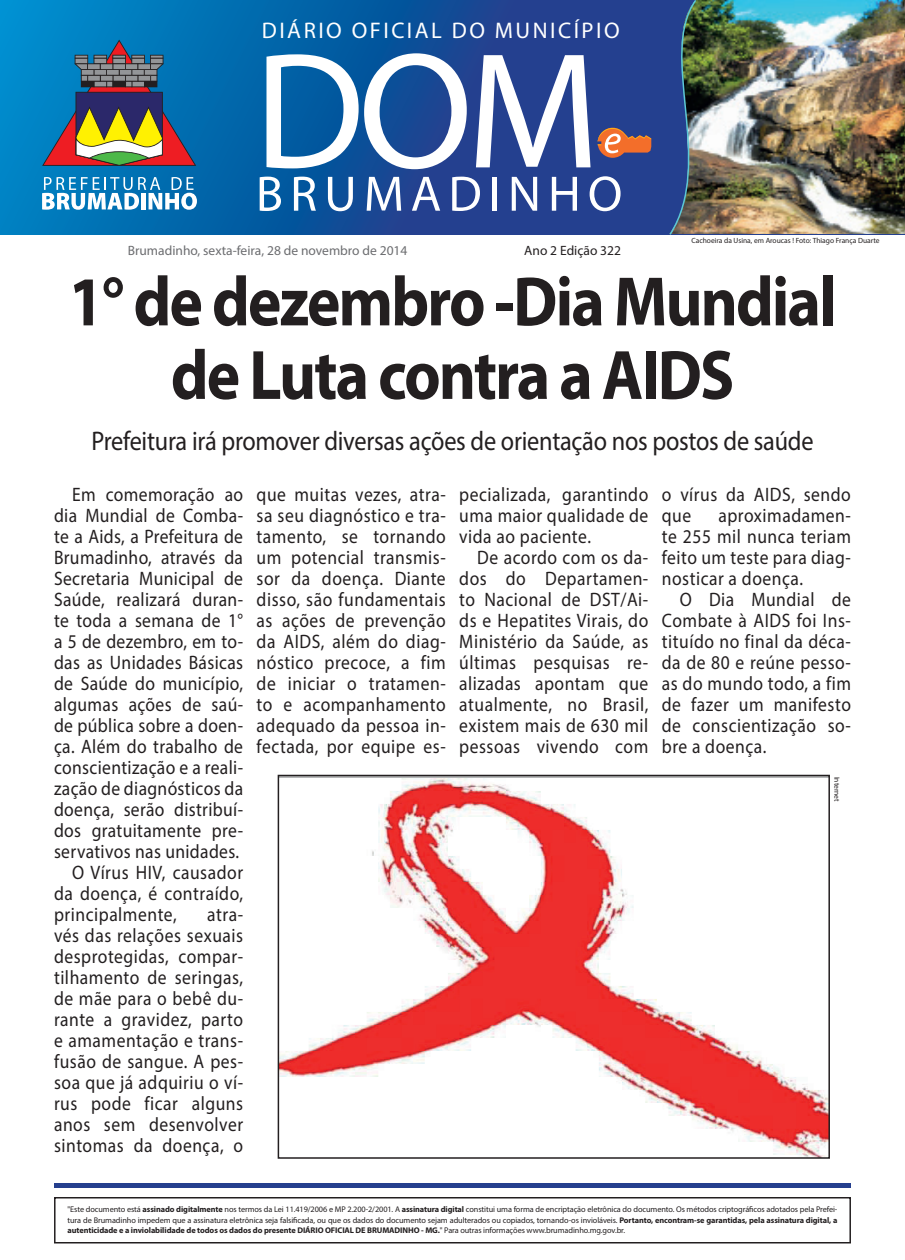
<style>
.page{position:relative;width:905px;height:1260px;background:#fff}
.page>*{position:absolute;margin:0;border:0;box-sizing:border-box;transform-origin:0 0}
.t1{font:166.5px "Myriad Pro";color:#fff}
.t2{font:700 70.5px/73.5px "Myriad Pro";letter-spacing:-.03em;color:#231f20;text-align:center;scale:.9 1}
.t3{font:50.25px "Myriad Pro";letter-spacing:.14em;color:#fff}
.t4{font:27px "Myriad Pro";letter-spacing:-.01em;color:#231f20;scale:.9 1}
.t5{font:22.65px "Myriad Pro";letter-spacing:.11em;color:#fff}
.t6{font:19.5px/21px "Myriad Pro";letter-spacing:.025em;color:#231f20;text-align:justify;scale:.9 1}
.t7{font:13.5px "Myriad Pro";color:#6c6d70}
.t8{font:13.5px "Myriad Pro";color:#231f20}
.t9{font:8.25px/10.5px "Myriad Pro";letter-spacing:-.01em;color:#231f20;text-align:justify}
.t10{font:7.5px "Myriad Pro";color:#231f20}
.s1{font-weight:700}
</style>
<div class="page">
<hr style="left:55px;top:1184px;width:795px;height:4px;background:#253f8e">
<div style="left:54px;top:1197px;width:796px;height:47px;border:2px solid #231f20"></div>
<svg style="left:0;top:0;width:656px;height:234px;background:#11549e"></svg>
<img style="left:716px;top:0;width:188px;height:234px">
<svg style="left:42px;top:18px;width:154px;height:148px;background:#487087"></svg>
<svg style="left:42px;top:177px;width:155px;height:33px"></svg>
<svg style="left:597px;top:128px;width:54px;height:30px;background:#af6d5c"></svg>
<img style="left:657px;top:0;width:59px;height:235px">
<img style="left:281px;top:778px;width:546px;height:378px">
<div style="left:278px;top:775px;width:552px;height:384px;border:2px solid #231f20"></div>
<p class="t5" style="left:262px;top:17px;width:359px">DIÁRIO OFICIAL DO MUNICÍPIO</p>
<h1 class="t1" style="left:254px;top:9px;width:348px">DOM</h1>
<h3 class="t3" style="left:256px;top:163px;width:368px">BRUMADINHO</h3>
<p class="t7" style="left:128px;top:242px;width:281px">Brumadinho, sexta-feira, 28 de novembro de 2014</p>
<p class="t8" style="left:524px;top:243px;width:98px">Ano 2 Edição 322</p>
<p class="t10" style="left:691px;top:236px;width:190px">Cachoeira da Usina, em Aroucas ! Foto: Thiago França Duarte</p>
<h2 class="t2" style="left:69px;top:263px;width:854px">1° de dezembro -Dia Mundial de Luta contra a AIDS</h2>
<h3 class="t4" style="left:91px;top:424px;width:803px">Prefeitura irá promover diversas ações de orientação nos postos de saúde</h3>
<p class="t6" style="left:72px;top:483px;width:191px">Em comemoração ao</p>
<p class="t6" style="left:54px;top:504px;width:212px">dia Mundial de Comba-</p>
<p class="t6" style="left:54px;top:525px;width:211px">te a Aids, a Prefeitura de</p>
<p class="t6" style="left:54px;top:546px;width:211px">Brumadinho, através da</p>
<p class="t6" style="left:54px;top:567px;width:211px">Secretaria Municipal de</p>
<p class="t6" style="left:54px;top:588px;width:212px">Saúde, realizará duran-</p>
<p class="t6" style="left:54px;top:609px;width:211px">te toda a semana de 1°</p>
<p class="t6" style="left:54px;top:630px;width:212px">a 5 de dezembro, em to-</p>
<p class="t6" style="left:54px;top:651px;width:211px">das as Unidades Básicas</p>
<p class="t6" style="left:54px;top:672px;width:211px">de Saúde do município,</p>
<p class="t6" style="left:54px;top:693px;width:212px">algumas ações de saú-</p>
<p class="t6" style="left:54px;top:714px;width:211px">de pública sobre a doen-</p>
<p class="t6" style="left:54px;top:735px;width:211px">ça. Além do trabalho de</p>
<p class="t6" style="left:54px;top:756px;width:211px">conscientização e a reali-</p>
<p class="t6" style="left:54px;top:777px;width:212px">zação de diagnósticos da</p>
<p class="t6" style="left:54px;top:798px;width:211px">doença, serão distribuí-</p>
<p class="t6" style="left:54px;top:819px;width:211px">dos gratuitamente pre-</p>
<p class="t6" style="left:54px;top:840px;width:207px">servativos nas unidades.</p>
<p class="t6" style="left:72px;top:861px;width:192px">O Vírus HIV, causador</p>
<p class="t6" style="left:54px;top:882px;width:212px">da doença, é contraído,</p>
<p class="t6" style="left:54px;top:903px;width:138px">principalmente,</p>
<p class="t6" style="left:256px;top:483px;width:212px">que muitas vezes, atra&shy;sa seu diagnóstico e tra&shy;tamento, se tornando um potencial transmis&shy;sor da doença. Diante disso, são fundamentais as ações de prevenção da AIDS, além do diag&shy;nóstico precoce, a fim de iniciar o tratamen&shy;to e acompanhamento adequado da pessoa in&shy;fectada, por equipe es-</p>
<p class="t6" style="left:662px;top:483px;width:211px">o vírus da AIDS, sendo que</p>
<p class="t6" style="left:459px;top:483px;width:212px">pecializada, garantindo uma maior qualidade de vida ao paciente.</p>
<p class="t6" style="left:459px;top:546px;width:212px;text-indent:18px">De acordo com os da&shy;dos do Departamen&shy;to Nacional de DST/Ai&shy;ds e Hepatites Virais, do Ministério da Saúde, as últimas pesquisas re&shy;alizadas apontam que atualmente, no Brasil, existem mais de 630 mil pessoas vivendo com</p>
<p class="t6" style="left:662px;top:504px;width:212px;text-indent:57px">aproximadamen&shy;te 255 mil nunca teriam feito um teste para diag&shy;nosticar a doença.</p>
<p class="t6" style="left:662px;top:588px;width:212px;text-indent:18px">O Dia Mundial de Combate à AIDS foi Ins&shy;tituído no final da déca&shy;da de 80 e reúne pesso&shy;as do mundo todo, a fim de fazer um manifesto de conscientização so&shy;bre a doença.</p>
<p class="t10" style="left:841px;top:777px;width:27px;rotate:90deg">Internet</p>
<p class="t6" style="left:54px;top:903px;width:212px;text-indent:153px">atra&shy;vés das relações sexuais desprotegidas, compar&shy;tilhamento de seringas, de mãe para o bebê du&shy;rante a gravidez, parto e amamentação e trans&shy;fusão de sangue. A pes&shy;soa que já adquiriu o ví&shy;rus pode ficar alguns anos sem desenvolver sintomas da doença, o</p>
<p class="t9" style="left:68px;top:1204px;width:771px">"Este documento está <span class="s1">assinado digitalmente</span> nos termos da Lei 11.419/2006 e MP 2.200-2/2001. A <span class="s1">assinatura digital</span> constitui uma forma de encriptação eletrônica do documento. Os métodos criptográficos adotados pela Prefei&shy;tura de Brumadinho impedem que a assinatura eletrônica seja falsificada, ou que os dados do documento sejam adulterados ou copiados, tornando-os invioláveis. <span class="s1">Portanto, encontram-se garantidas, pela assinatura digital, a autenticidade e a inviolabilidade de todos os dados do presente DIÁRIO OFICIAL DE BRUMADINHO - MG.</span>" Para outras informações www.brumadinho.mg.gov.br.</p>
</div>
